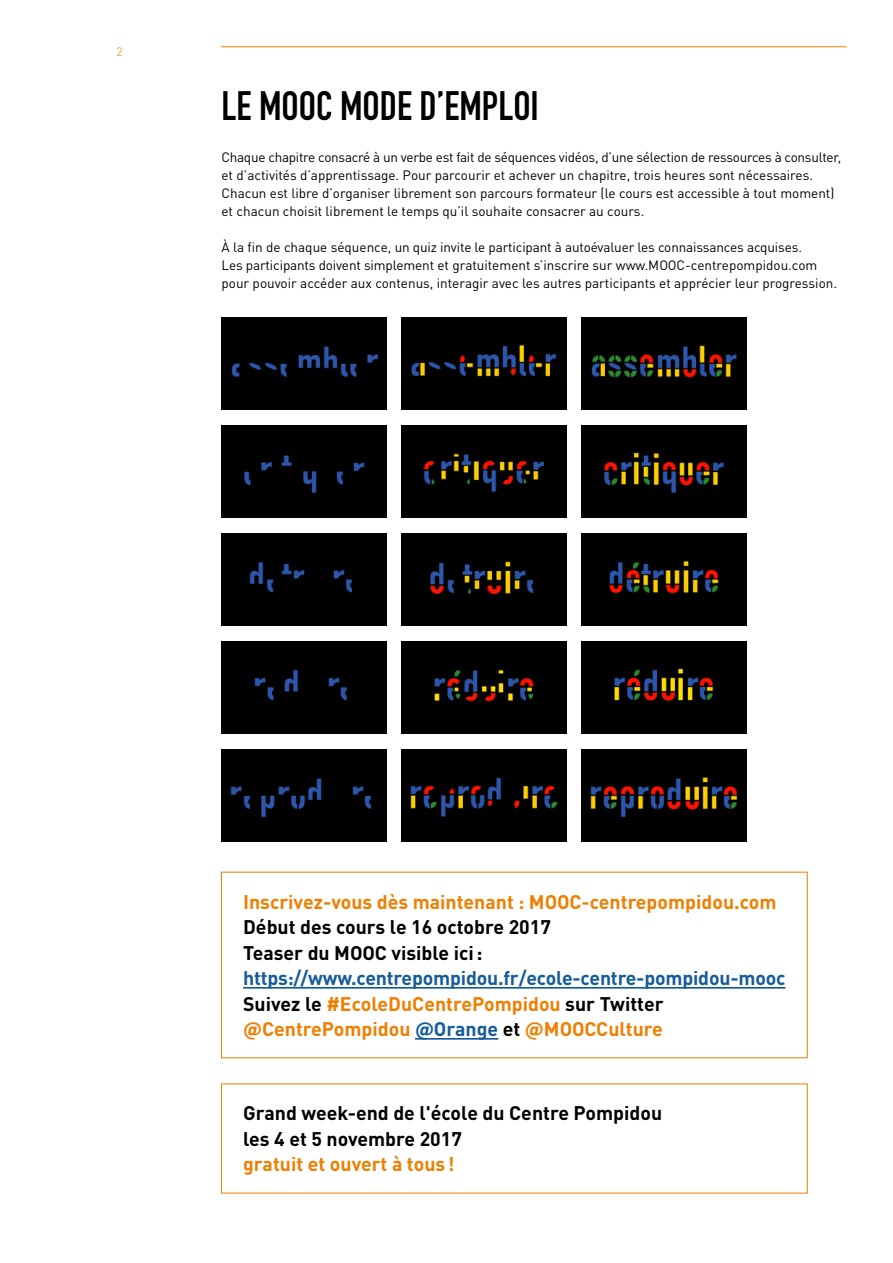
<style>
.page{position:relative;width:893px;height:1263px;background:#fff}
.page>*{position:absolute;margin:0;border:0;box-sizing:border-box;transform-origin:0 0}
.t1{font:40.5px "DIN Engschrift Std";color:#000}
.t2{font:700 19.5px/25.5px "DINOT";letter-spacing:-.01em;color:#165b9a}
.t3{font:700 19.5px/25.5px "DINOT";color:#000}
.t4{font:700 19.5px "DINOT";color:#ee7f00}
.t5{font:13.5px/18px "DINOT";color:#000}
.t6{font:300 12px "DINOT";color:#ee7f00}
.s1{color:#000}
.s2{color:#ee7f00}
</style>
<div class="page">
<hr style="left:221px;top:47px;width:626px;height:1px;background:#ee7f00">
<hr style="left:243px;top:987px;width:542px;height:2px;background:#165b9a">
<hr style="left:415px;top:1038px;width:83px;height:2px;background:#165b9a">
<img style="left:221px;top:318px;width:166px;height:92px">
<img style="left:401px;top:318px;width:165px;height:92px">
<img style="left:581px;top:318px;width:165px;height:92px">
<div style="left:221px;top:426px;width:166px;height:92px;background:#000"></div>
<img style="left:401px;top:426px;width:165px;height:92px">
<img style="left:581px;top:426px;width:165px;height:92px">
<div style="left:221px;top:534px;width:166px;height:92px;background:#000"></div>
<img style="left:401px;top:534px;width:165px;height:92px">
<img style="left:581px;top:534px;width:165px;height:92px">
<div style="left:221px;top:642px;width:166px;height:92px;background:#000"></div>
<img style="left:401px;top:642px;width:165px;height:92px">
<img style="left:581px;top:642px;width:165px;height:92px">
<div style="left:221px;top:750px;width:166px;height:92px;background:#000"></div>
<img style="left:401px;top:750px;width:165px;height:92px">
<img style="left:581px;top:750px;width:165px;height:92px">
<p class="t6" style="left:117px;top:44px;width:8px">2</p>
<h1 class="t1" style="left:221px;top:82px;width:319px">LE MOOC MODE D’EMPLOI</h1>
<p class="t5" style="left:221px;top:148px;width:621px">Chaque chapitre consacré à un verbe est fait de séquences vidéos, d’une sélection de ressources à consulter, et d’activités d’apprentissage. Pour parcourir et achever un chapitre, trois heures sont nécessaires.<br>Chacun est libre d’organiser librement son parcours formateur (le cours est accessible à tout moment) et chacun choisit librement le temps qu’il souhaite consacrer au cours.</p>
<p class="t5" style="left:221px;top:238px;width:617px">À la fin de chaque séquence, un quiz invite le participant à autoévaluer les connaissances acquises.<br>Les participants doivent simplement et gratuitement s’inscrire sur www.MOOC-centrepompidou.com pour pouvoir accéder aux contenus, interagir avec les autres participants et apprécier leur progression.</p>
<h2 class="t4" style="left:243px;top:889px;width:535px">Inscrivez-vous dès maintenant : MOOC-centrepompidou.com</h2>
<h2 class="t3" style="left:243px;top:914px;width:309px">Début des cours le 16 octobre 2017<br>Teaser du MOOC visible ici:</h2>
<h2 class="t2" style="left:243px;top:965px;width:544px">https://www.centrepompidou.fr/ecole-centre-pompidou-mooc<br><span class="s1">Suivez le</span> <span class="s2">#EcoleDuCentrePompidou</span> <span class="s1">sur Twitter </span><span class="s2">@CentrePompidou</span> @Orange <span class="s1">et</span> <span class="s2">@MOOCCulture</span></h2>
<h2 class="t3" style="left:243px;top:1100px;width:421px">Grand week-end de l'école du Centre Pompidou les 4 et 5 novembre 2017</h2>
<h2 class="t4" style="left:243px;top:1152px;width:213px">gratuit et ouvert à tous!</h2>
</div>
